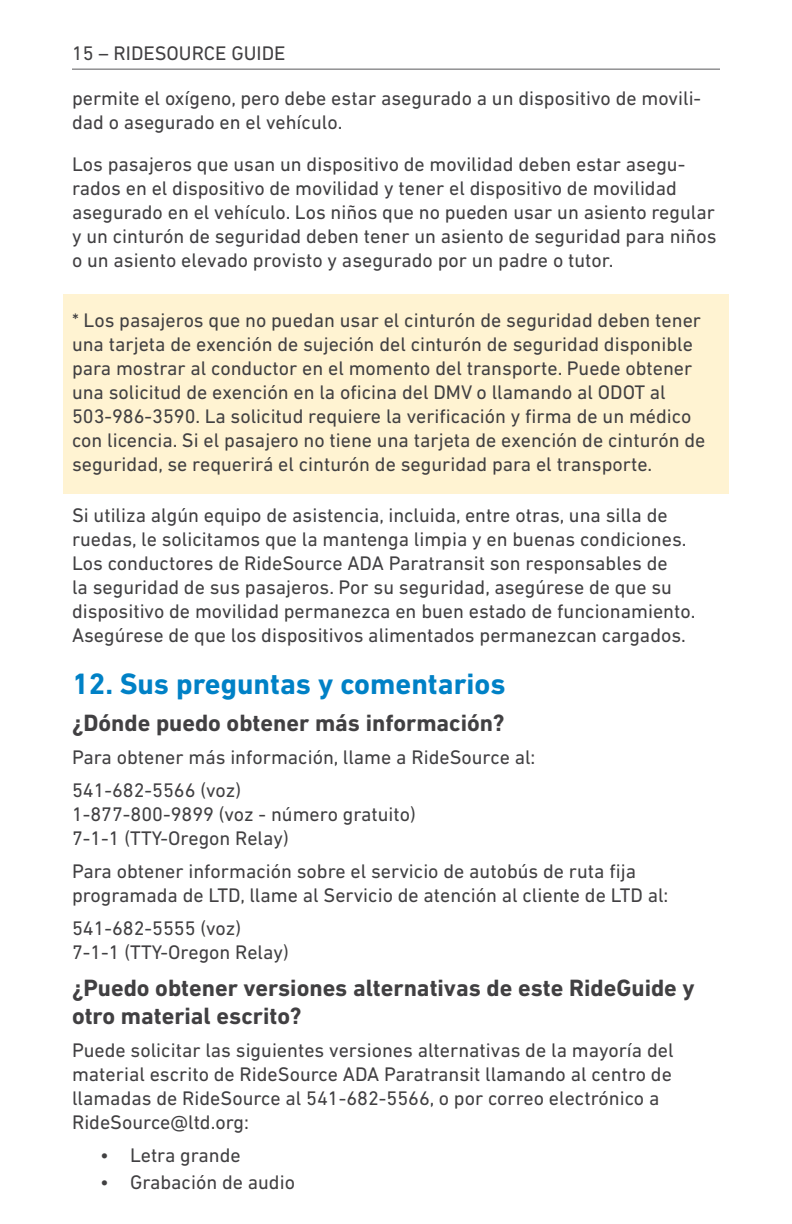
<style>
.page{position:relative;width:792px;height:1224px;background:#fff}
.page>*{position:absolute;margin:0;border:0;box-sizing:border-box;transform-origin:0 0}
.t1{font:700 30px "DIN Next LT Pro";color:#0081c6}
.t2{font:700 24px/28px "DIN Next LT Pro";color:#414042}
.Normal_-_Shaded_Box{font:20px/24px "DIN Next LT Pro";color:#414042}
.Normal_-_Extra_Sp_Be{font:20px/24px "DIN Next LT Pro";color:#414042}
.Normal_-_Extra_Sp_Af{font:20px/24px "DIN Next LT Pro";color:#414042}
</style>
<div class="page">
<hr style="left:72px;top:69px;width:648px;height:1px;background:#58595b">
<div style="left:63px;top:294px;width:666px;height:200px;background:#fff3d2"></div>
<p class="Normal_-_Shaded_Box" style="left:72px;top:41px;width:215px">15 – RIDESOURCE GUIDE</p>
<p class="Normal_-_Extra_Sp_Be" style="left:72px;top:86px;width:631px">permite el oxígeno, pero debe estar asegurado a un dispositivo de movili&shy;dad o asegurado en el vehículo.</p>
<p class="Normal_-_Extra_Sp_Af" style="left:72px;top:152px;width:646px">Los pasajeros que usan un dispositivo de movilidad deben estar asegu&shy;rados en el dispositivo de movilidad y tener el dispositivo de movilidad asegurado en el vehículo. Los niños que no pueden usar un asiento regular y un cinturón de seguridad deben tener un asiento de seguridad para niños o un asiento elevado provisto y asegurado por un padre o tutor.</p>
<p class="Normal_-_Shaded_Box" style="left:72px;top:308px;width:635px">* Los pasajeros que no puedan usar el cinturón de seguridad deben tener una tarjeta de exención de sujeción del cinturón de seguridad disponible para mostrar al conductor en el momento del transporte. Puede obtener una solicitud de exención en la oficina del DMV o llamando al ODOT al 503-986-3590. La solicitud requiere la verificación y firma de un médico con licencia. Si el pasajero no tiene una tarjeta de exención de cinturón de seguridad, se requerirá el cinturón de seguridad para el transporte.</p>
<p class="Normal_-_Extra_Sp_Be" style="left:72px;top:503px;width:625px">Si utiliza algún equipo de asistencia, incluida, entre otras, una silla de ruedas, le solicitamos que la mantenga limpia y en buenas condiciones.<br>Los conductores de RideSource ADA Paratransit son responsables de<br>la seguridad de sus pasajeros. Por su seguridad, asegúrese de que su dispositivo de movilidad permanezca en buen estado de funcionamiento.<br>Asegúrese de que los dispositivos alimentados permanezcan cargados.</p>
<h2 class="t1" style="left:72px;top:666px;width:435px">12. Sus preguntas y comentarios</h2>
<h3 class="t2" style="left:72px;top:709px;width:434px">¿Dónde puedo obtener más información?</h3>
<p class="Normal_-_Shaded_Box" style="left:72px;top:745px;width:465px">Para obtener más información, llame a RideSource al:</p>
<p class="Normal_-_Shaded_Box" style="left:72px;top:778px;width:345px">541-682-5566 (voz)<br>1-877-800-9899 (voz - número gratuito)<br>7-1-1 (TTY-Oregon Relay)</p>
<p class="Normal_-_Shaded_Box" style="left:72px;top:859px;width:598px">Para obtener información sobre el servicio de autobús de ruta fija programada de LTD, llame al Servicio de atención al cliente de LTD al:</p>
<p class="Normal_-_Shaded_Box" style="left:72px;top:916px;width:218px">541-682-5555 (voz)<br>7-1-1 (TTY-Oregon Relay)</p>
<h3 class="t2" style="left:72px;top:974px;width:624px">¿Puedo obtener versiones alternativas de este RideGuide y otro material escrito?</h3>
<p class="Normal_-_Shaded_Box" style="left:72px;top:1038px;width:603px">Puede solicitar las siguientes versiones alternativas de la mayoría del material escrito de RideSource ADA Paratransit llamando al centro de llamadas de RideSource al 541-682-5566, o por correo electrónico a RideSource@ltd.org:</p>
<p class="Normal_-_Shaded_Box" style="left:100px;top:1143px;width:142px">• Letra grande</p>
<p class="Normal_-_Shaded_Box" style="left:100px;top:1170px;width:197px">• Grabación de audio</p>
</div>
